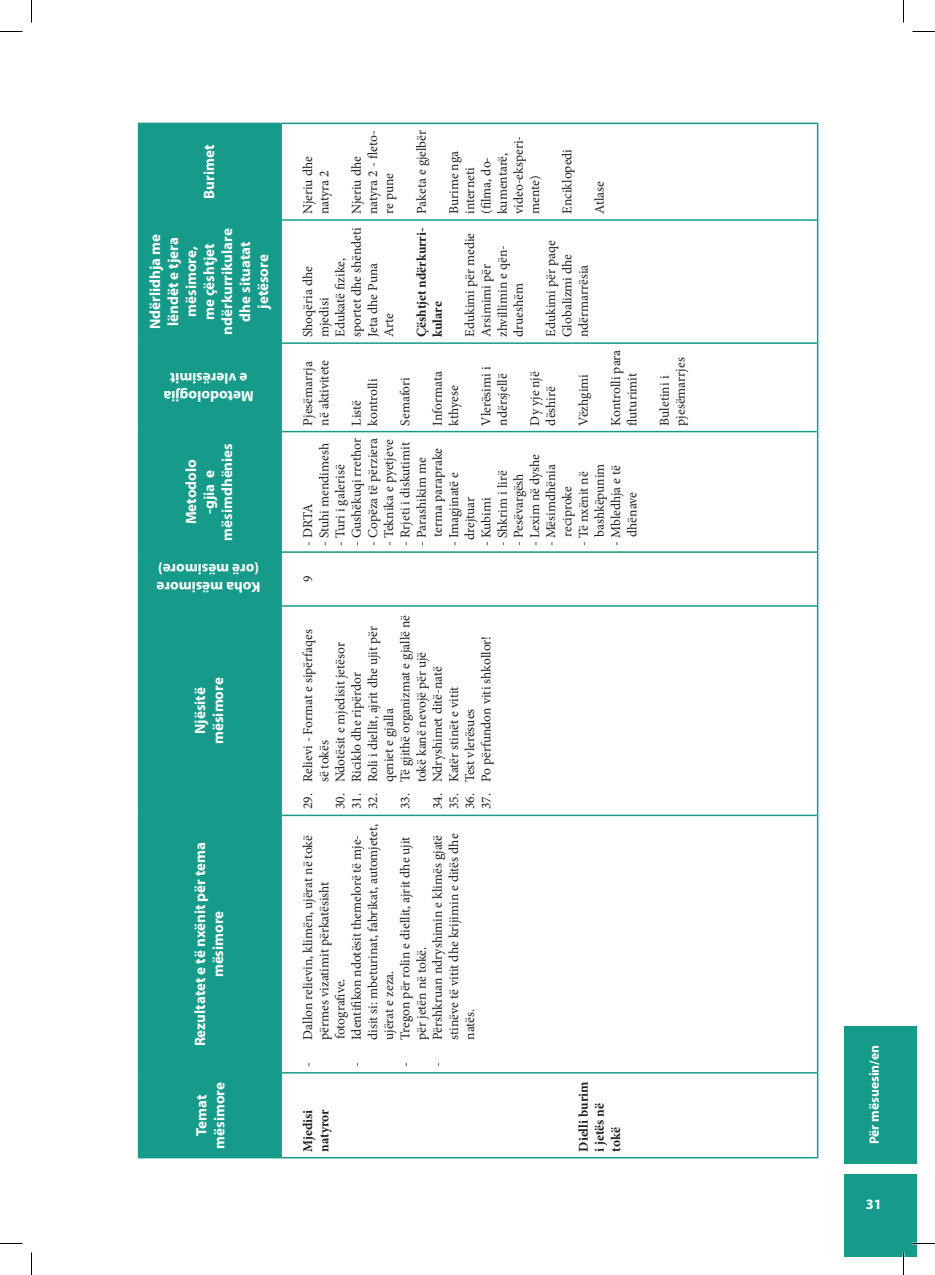
<style>
.page{position:relative;width:935px;height:1275px;background:#fff}
.page>*{position:absolute;margin:0;border:0;box-sizing:border-box;transform-origin:0 0}
.t1{font:700 15px/18px "Myriad Pro";color:#fff;text-align:center}
.t2{font:700 14.4px "Myriad Pro";color:#fff}
.t3{font:13.5px/16.2px "Minion Pro";color:#231f20}
.t4{font:700 13.5px/16.2px "Minion Pro";color:#231f20}
.t5{font:700 13.5px "Myriad Pro";color:#fff}
</style>
<div class="page">
<div style="left:844px;top:1026px;width:72px;height:138px;background:#169b8b"></div>
<div style="left:844px;top:1174px;width:72px;height:82px;background:#169b8b"></div>
<div style="left:139px;top:124px;width:141px;height:1033px;background:#169b8a"></div>
<hr style="left:280px;top:1073px;width:2px;height:85px;background:#169b8a">
<hr style="left:282px;top:1157px;width:535px;height:1px;background:#169b8a">
<hr style="left:280px;top:815px;width:2px;height:258px;background:#169b8a">
<hr style="left:282px;top:1072px;width:535px;height:1px;background:#169b8a">
<hr style="left:280px;top:606px;width:2px;height:209px;background:#169b8a">
<hr style="left:282px;top:815px;width:535px;height:1px;background:#169b8a">
<hr style="left:280px;top:552px;width:2px;height:54px;background:#169b8a">
<hr style="left:282px;top:605px;width:535px;height:2px;background:#169b8a">
<hr style="left:280px;top:432px;width:2px;height:120px;background:#169b8a">
<hr style="left:282px;top:551px;width:535px;height:2px;background:#169b8a">
<hr style="left:280px;top:343px;width:2px;height:89px;background:#169b8a">
<hr style="left:282px;top:431px;width:535px;height:1px;background:#169b8a">
<hr style="left:280px;top:220px;width:2px;height:123px;background:#169b8a">
<hr style="left:282px;top:342px;width:535px;height:2px;background:#169b8a">
<hr style="left:280px;top:123px;width:2px;height:97px;background:#169b8a">
<hr style="left:282px;top:219px;width:535px;height:2px;background:#169b8a">
<hr style="left:282px;top:123px;width:535px;height:1px;background:#169b8a">
<hr style="left:817px;top:1073px;width:1px;height:85px;background:#169b8a">
<hr style="left:817px;top:815px;width:1px;height:258px;background:#169b8a">
<hr style="left:817px;top:606px;width:1px;height:209px;background:#169b8a">
<hr style="left:817px;top:552px;width:1px;height:54px;background:#169b8a">
<hr style="left:817px;top:432px;width:1px;height:120px;background:#169b8a">
<hr style="left:817px;top:343px;width:1px;height:89px;background:#169b8a">
<hr style="left:817px;top:220px;width:1px;height:123px;background:#169b8a">
<hr style="left:817px;top:123px;width:1px;height:97px;background:#169b8a">
<hr style="left:138px;top:1073px;width:1px;height:85px;background:#169b8a">
<hr style="left:139px;top:1157px;width:141px;height:1px;background:#169b8a">
<hr style="left:138px;top:815px;width:1px;height:258px;background:#169b8a">
<hr style="left:139px;top:1072px;width:141px;height:1px;background:#169b8a">
<hr style="left:138px;top:606px;width:1px;height:209px;background:#169b8a">
<hr style="left:139px;top:815px;width:141px;height:1px;background:#169b8a">
<hr style="left:138px;top:552px;width:1px;height:54px;background:#169b8a">
<hr style="left:139px;top:605px;width:141px;height:2px;background:#169b8a">
<hr style="left:138px;top:432px;width:1px;height:120px;background:#169b8a">
<hr style="left:139px;top:551px;width:141px;height:2px;background:#169b8a">
<hr style="left:138px;top:343px;width:1px;height:89px;background:#169b8a">
<hr style="left:139px;top:431px;width:141px;height:1px;background:#169b8a">
<hr style="left:138px;top:220px;width:1px;height:123px;background:#169b8a">
<hr style="left:139px;top:342px;width:141px;height:2px;background:#169b8a">
<hr style="left:138px;top:123px;width:1px;height:97px;background:#169b8a">
<hr style="left:139px;top:219px;width:141px;height:2px;background:#169b8a">
<hr style="left:139px;top:123px;width:141px;height:1px;background:#169b8a">
<hr style="left:912px;top:1242px;width:23px;height:2px;background:#fff">
<hr style="left:902px;top:1252px;width:2px;height:23px;background:#fff">
<svg style="left:0;top:31px;width:22px;height:1px"></svg>
<svg style="left:912px;top:31px;width:23px;height:1px"></svg>
<svg style="left:0;top:1243px;width:22px;height:1px"></svg>
<svg style="left:912px;top:1243px;width:23px;height:1px"></svg>
<svg style="left:31px;top:0;width:1px;height:22px"></svg>
<svg style="left:31px;top:1252px;width:1px;height:23px"></svg>
<svg style="left:903px;top:0;width:1px;height:22px"></svg>
<svg style="left:903px;top:1252px;width:1px;height:23px"></svg>
<p class="t1" style="left:200px;top:199px;width:55px;rotate:-90deg">Burimet</p>
<p class="t1" style="left:146px;top:335px;width:108px;rotate:-90deg">Ndërlidhja me lëndët e tjera mësimore,<br>me çështjet ndërkurrikulare dhe situatat jetësore</p>
<p class="t1" style="left:254px;top:405px;width:92px;rotate:-180deg">Metodologjia e vlerësimit</p>
<p class="t1" style="left:182px;top:540px;width:99px;rotate:-90deg">Metodolo -gjia e mësimdhënies</p>
<p class="t1" style="left:260px;top:597px;width:105px;text-align:left;rotate:-180deg">Koha mësimore (orë mësimore)</p>
<p class="t1" style="left:191px;top:744px;width:68px;rotate:-90deg">Njësitë mësimore</p>
<p class="t1" style="left:191px;top:1046px;width:206px;rotate:-90deg">Rezultatet e të nxënit për tema mësimore</p>
<p class="t1" style="left:192px;top:1148px;width:68px;rotate:-90deg">Temat mësimore</p>
<p class="t3" style="left:300px;top:214px;width:59px;rotate:-90deg">Njeriu dhe natyra 2</p>
<p class="t3" style="left:348px;top:214px;width:85px;rotate:-90deg">Njeriu dhe natyra 2 - fleto&shy;re pune</p>
<p class="t3" style="left:413px;top:214px;width:86px;rotate:-90deg">Paketa e gjelbër</p>
<p class="t3" style="left:446px;top:214px;width:80px;rotate:-90deg">Burime nga interneti (filma, do&shy;kumentarë, video-eksperi&shy;mente)</p>
<p class="t3" style="left:559px;top:214px;width:67px;rotate:-90deg">Enciklopedi</p>
<p class="t3" style="left:591px;top:214px;width:35px;rotate:-90deg">Atlase</p>
<p class="t3" style="left:300px;top:337px;width:111px;rotate:-90deg">Shoqëria dhe mjedisi<br>Edukatë fizike, sportet dhe shëndeti<br>Jeta dhe Puna<br>Arte</p>
<p class="t4" style="left:413px;top:337px;width:111px;rotate:-90deg">Çështjet ndërkurri&shy;kulare</p>
<p class="t3" style="left:462px;top:337px;width:106px;rotate:-90deg">Edukimi për medie<br>Arsimimi për zhvillimin e qën&shy;drueshëm</p>
<p class="t3" style="left:543px;top:337px;width:98px;rotate:-90deg">Edukimi për paqe<br>Globalizmi dhe ndërmarrësia</p>
<p class="t3" style="left:300px;top:426px;width:67px;rotate:-90deg">Pjesëmarrja në aktivitete</p>
<p class="t3" style="left:348px;top:426px;width:48px;rotate:-90deg">Listë kontrolli</p>
<p class="t3" style="left:397px;top:426px;width:50px;rotate:-90deg">Semafori</p>
<p class="t3" style="left:429px;top:426px;width:56px;rotate:-90deg">Informata kthyese</p>
<p class="t3" style="left:478px;top:426px;width:60px;rotate:-90deg">Vlerësimi i ndërsjellë</p>
<p class="t3" style="left:527px;top:426px;width:56px;rotate:-90deg">Dy yje një dëshirë</p>
<p class="t3" style="left:575px;top:426px;width:53px;rotate:-90deg">Vëzhgimi</p>
<p class="t3" style="left:608px;top:426px;width:77px;rotate:-90deg">Kontrolli para fluturimit</p>
<p class="t3" style="left:656px;top:426px;width:70px;rotate:-90deg">Buletini i pjesëmarrjes</p>
<p class="t3" style="left:348px;top:546px;width:110px;rotate:-90deg">- Gushëkuqi rrethor</p>
<p class="t3" style="left:365px;top:546px;width:110px;rotate:-90deg">- Copëza të përziera</p>
<p class="t3" style="left:381px;top:546px;width:108px;rotate:-90deg">- Teknika e pyetjeve</p>
<p class="t3" style="left:397px;top:546px;width:105px;rotate:-90deg">- Rrjeti i diskutimit</p>
<p class="t3" style="left:413px;top:537px;width:90px;text-indent:-9px;rotate:-90deg">- Parashikim me terma paraprake</p>
<p class="t3" style="left:316px;top:546px;width:104px;rotate:-90deg">- Stuhi mendimesh</p>
<p class="t3" style="left:527px;top:546px;width:94px;rotate:-90deg">- Lexim në dyshe</p>
<p class="t3" style="left:543px;top:537px;width:74px;text-indent:-9px;rotate:-90deg">- Mësimdhënia reciproke</p>
<p class="t3" style="left:575px;top:537px;width:75px;text-indent:-9px;rotate:-90deg">- Të nxënit në bashkëpunim</p>
<p class="t3" style="left:608px;top:537px;width:73px;text-indent:-9px;rotate:-90deg">- Mbledhja e të dhënave</p>
<p class="t3" style="left:332px;top:546px;width:83px;rotate:-90deg">- Turi i galerisë</p>
<p class="t3" style="left:494px;top:546px;width:77px;rotate:-90deg">- Shkrim i lirë</p>
<p class="t3" style="left:510px;top:546px;width:74px;rotate:-90deg">- Pesëvargësh</p>
<p class="t3" style="left:446px;top:540px;width:69px;text-indent:-6px;rotate:-90deg">- Imagjinatë e drejtuar</p>
<p class="t3" style="left:478px;top:546px;width:50px;rotate:-90deg">- Kubimi</p>
<p class="t3" style="left:300px;top:546px;width:44px;rotate:-90deg">- DRTA</p>
<p class="t3" style="left:300px;top:582px;width:8px;rotate:-90deg">9</p>
<p class="t3" style="left:365px;top:782px;width:158px;text-indent:-27px;rotate:-90deg">32. Roli i diellit, ajrit dhe ujit për qeniet e gjalla</p>
<p class="t3" style="left:397px;top:782px;width:169px;text-indent:-27px;rotate:-90deg">33. Të gjithë organizmat e gjallë në tokë kanë nevojë për ujë</p>
<p class="t3" style="left:300px;top:782px;width:155px;text-indent:-27px;rotate:-90deg">29. Relievi - Format e sipërfaqes së tokës</p>
<p class="t3" style="left:478px;top:809px;width:175px;rotate:-90deg">37. Po përfundon viti shkollor!</p>
<p class="t3" style="left:332px;top:809px;width:168px;rotate:-90deg">30. Ndotësit e mjedisit jetësor</p>
<p class="t3" style="left:429px;top:809px;width:145px;rotate:-90deg">34. Ndryshimet ditë-natë</p>
<p class="t3" style="left:348px;top:809px;width:138px;rotate:-90deg">31. Riciklo dhe ripërdor</p>
<p class="t3" style="left:446px;top:809px;width:124px;rotate:-90deg">35. Katër stinët e vitit</p>
<p class="t3" style="left:462px;top:809px;width:102px;rotate:-90deg">36. Test vlerësues</p>
<p class="t3" style="left:300px;top:1040px;width:206px;text-indent:-27px;rotate:-90deg">- Dallon relievin, klimën, ujërat në tokë përmes vizatimit përkatësisht fotografive.</p>
<p class="t3" style="left:348px;top:1040px;width:218px;text-indent:-27px;rotate:-90deg">- Identifikon ndotësit themelorë të mje&shy;disit si: mbeturinat, fabrikat, automjetet, ujërat e zeza.</p>
<p class="t3" style="left:397px;top:1040px;width:205px;text-indent:-27px;rotate:-90deg">- Tregon për rolin e diellit, ajrit dhe ujit për jetën në tokë.</p>
<p class="t3" style="left:429px;top:1040px;width:208px;text-align:justify;text-indent:-27px;rotate:-90deg">- Përshkruan ndryshimin e klimës gjatë stinëve të vitit dhe krijimin e ditës dhe natës.</p>
<p class="t4" style="left:300px;top:1152px;width:44px;rotate:-90deg">Mjedisi natyror</p>
<p class="t4" style="left:575px;top:1152px;width:72px;rotate:-90deg">Dielli burim i jetës në tokë</p>
<p class="t5" style="left:865px;top:1144px;width:101px;rotate:-90deg">Për mësuesin/en</p>
<p class="t2" style="left:866px;top:1194px;width:17px">31</p>
</div>
